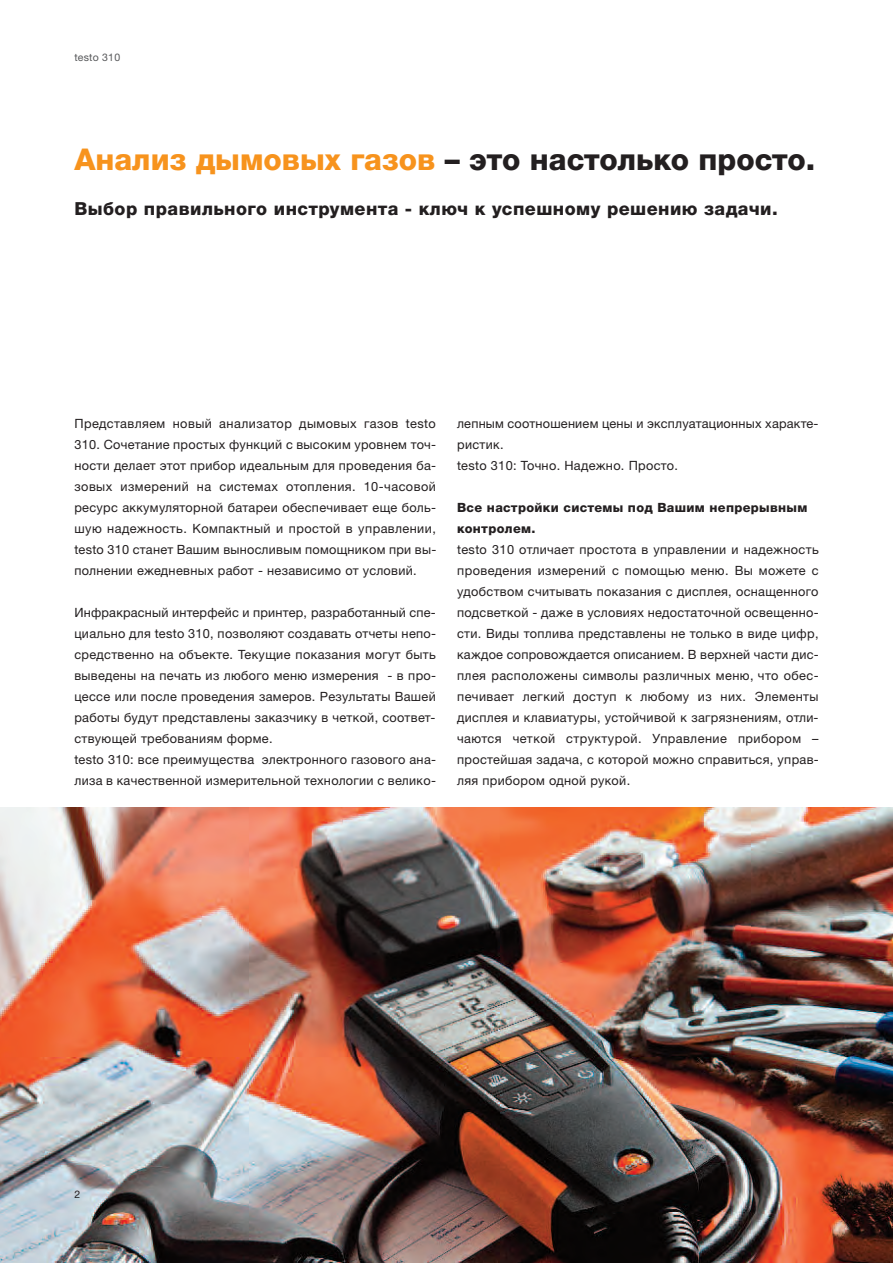
<style>
.page{position:relative;width:893px;height:1263px;background:#fff}
.page>*{position:absolute;margin:0;border:0;box-sizing:border-box;transform-origin:0 0}
.t1{font:800 30px "Helvetica Neue LTW1 G";color:#231f20}
.t2{font:800 18px "Helvetica Neue LTW1 G";letter-spacing:.025em;color:#231f20}
.t3{font:12.75px/21px "Helvetica Neue LTW1 G";letter-spacing:.025em;color:#231f20;text-align:justify}
.t4{font:800 12.75px/21px "Helvetica Neue LTW1 G";letter-spacing:.025em;color:#231f20}
.t5{font:10.5px "Helvetica Neue LTW1 G";letter-spacing:.025em;color:#57585a}
.t6{font:10.5px "Helvetica Neue LTW1 G";color:#231f20}
.s1{color:#f7931d}
</style>
<div class="page">
<img style="left:0;top:808px;width:893px;height:455px">
<p class="t5" style="left:74px;top:53px;width:47px">testo 310</p>
<h1 class="t1" style="left:74px;top:149px;width:742px"><span class="s1">Анализ дымовых газов</span> – это настолько просто.</h1>
<h2 class="t2" style="left:74px;top:202px;width:705px">Выбор правильного инструмента - ключ к успешному решению задачи.</h2>
<p class="t3" style="left:74px;top:415px;width:363px">Представляем новый анализатор дымовых газов testo 310. Сочетание простых функций с высоким уровнем точ&shy;ности делает этот прибор идеальным для проведения ба&shy;зовых измерений на системах отопления. 10-часовой ресурс аккумуляторной батареи обеспечивает еще боль&shy;шую надежность. Компактный и простой в управлении, testo 310 станет Вашим выносливым помощником при вы&shy;полнении ежедневных работ - независимо от условий.</p>
<p class="t3" style="left:74px;top:604px;width:363px;text-align:left">Инфракрасный интерфейс и принтер, разработанный спе&shy;циально для testo 310, позволяют создавать отчеты непо&shy;средственно на объекте. Текущие показания могут быть выведены на печать из любого меню измерения - в про&shy;цессе или после проведения замеров. Результаты Вашей работы будут представлены заказчику в четкой, соответ&shy;ствующей требованиям форме.<br>testo 310: все преимущества электронного газового ана&shy;лиза в качественной измерительной технологии с велико-</p>
<p class="t3" style="left:457px;top:415px;width:363px;text-align:left">лепным соотношением цены и эксплуатационных характе&shy;ристик.<br>testo 310: Точно. Надежно. Просто.</p>
<p class="t4" style="left:457px;top:498px;width:352px">Все настройки системы под Вашим непрерывным контролем.</p>
<p class="t3" style="left:457px;top:540px;width:363px">testo 310 отличает простота в управлении и надежность проведения измерений с помощью меню. Вы можете с удобством считывать показания с дисплея, оснащенного подсветкой - даже в условиях недостаточной освещенно&shy;сти. Виды топлива представлены не только в виде цифр, каждое сопровождается описанием. В верхней части дис&shy;плея расположены символы различных меню, что обес&shy;печивает легкий доступ к любому из них. Элементы дисплея и клавиатуры, устойчивой к загрязнениям, отли&shy;чаются четкой структурой. Управление прибором – простейшая задача, с которой можно справиться, управ&shy;ляя прибором одной рукой.</p>
<p class="t6" style="left:74px;top:1191px;width:7px">2</p>
</div>
